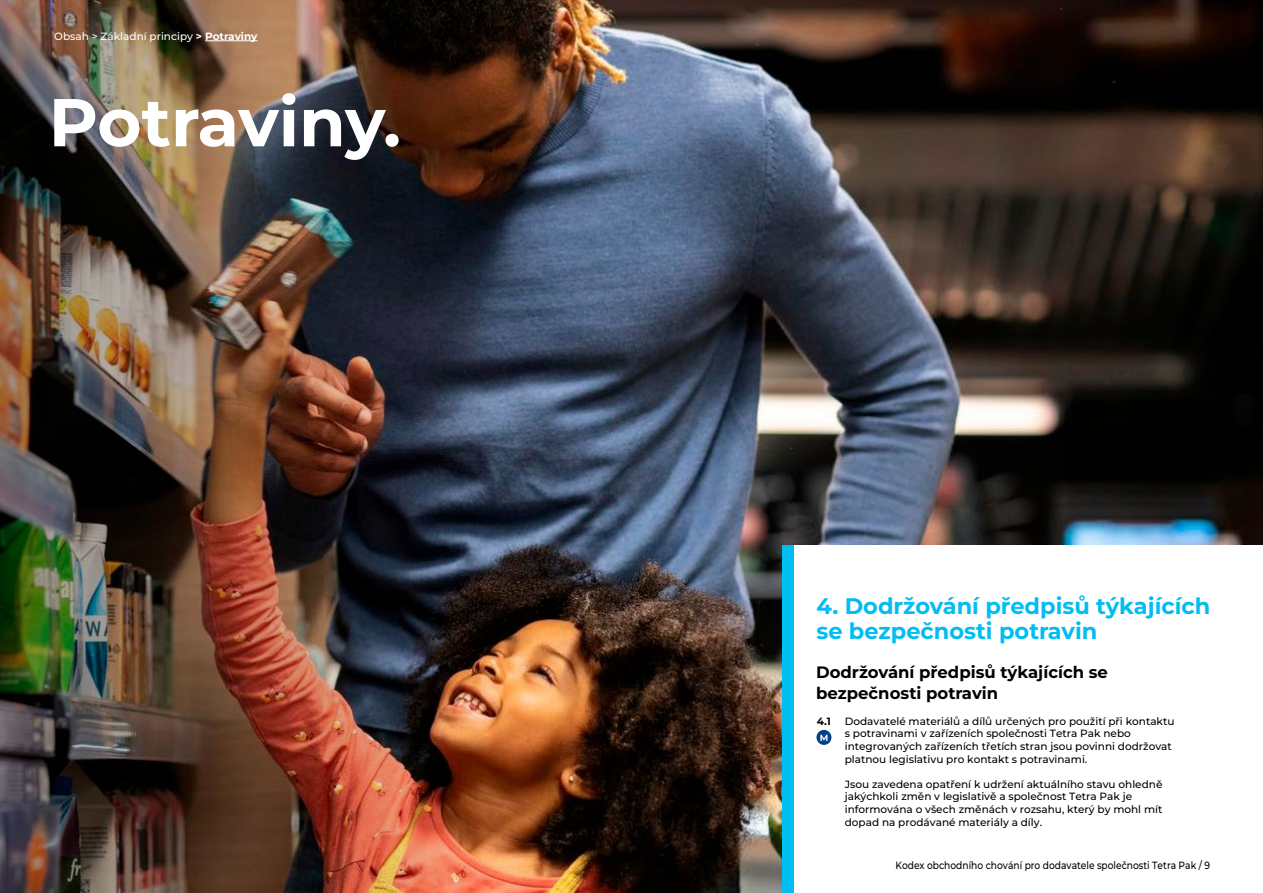
<style>
.page{position:relative;width:1263px;height:893px;background:#fff}
.page>*{position:absolute;margin:0;border:0;box-sizing:border-box;transform-origin:0 0}
.t1{font:700 67.5px "Montserrat";letter-spacing:-.005em;color:#fff}
.t2{font:700 22.5px/25.5px "Montserrat";color:#00bdf2}
.t3{font:700 16.5px/21px "Montserrat";color:#000}
.t4{font:100 10.5px/12.6px "Montserrat";color:#000}
.t5{font:100 10.5px "Montserrat";color:#000;scale:.87 1}
.t6{font:100 10.5px "Montserrat";color:#fff}
.t7{font:700 10.5px "Montserrat";color:#000}
.t8{font:700 9px "Montserrat";color:#fff}
.s1{font-weight:700}
</style>
<div class="page">
<img style="left:493px;top:0;width:770px;height:893px">
<div style="left:782px;top:545px;width:481px;height:348px;background:#fff"></div>
<div style="left:782px;top:545px;width:12px;height:348px;background:#00bdf2"></div>
<div style="left:816px;top:730px;width:15px;height:15px;background:#023f88;border-radius:50%"></div>
<img style="left:0;top:0;width:493px;height:893px">
<hr style="left:205px;top:41px;width:53px;height:1px;background:#fff">
<p class="t6" style="left:54px;top:29px;width:205px">Obsah &gt; Základní principy <span class="s1">&gt; Potraviny</span></p>
<h1 class="t1" style="left:49px;top:74px;width:354px">Potraviny.</h1>
<h2 class="t2" style="left:816px;top:592px;width:395px">4. Dodržování předpisů týkajících se bezpečnosti potravin</h2>
<h3 class="t3" style="left:816px;top:661px;width:293px">Dodržování předpisů týkajících se bezpečnosti potravin</h3>
<p class="t7" style="left:817px;top:713px;width:16px">4.1</p>
<p class="t8" style="left:820px;top:731px;width:10px">M</p>
<p class="t4" style="left:845px;top:714px;width:331px">Dodavatelé materiálů a dílů určených pro použití při kontaktu s potravinami v zařízeních společnosti Tetra Pak nebo integrovaných zařízeních třetích stran jsou povinni dodržovat platnou legislativu pro kontakt s potravinami.</p>
<p class="t4" style="left:845px;top:777px;width:319px">Jsou zavedena opatření k udržení aktuálního stavu ohledně jakýchkoli změn v legislativě a společnost Tetra Pak je informována o všech změnách v rozsahu, který by mohl mít dopad na prodávané materiály a díly.</p>
<p class="t5" style="left:895px;top:858px;width:363px">Kodex obchodního chování pro dodavatele společnosti Tetra Pak / 9</p>
</div>
